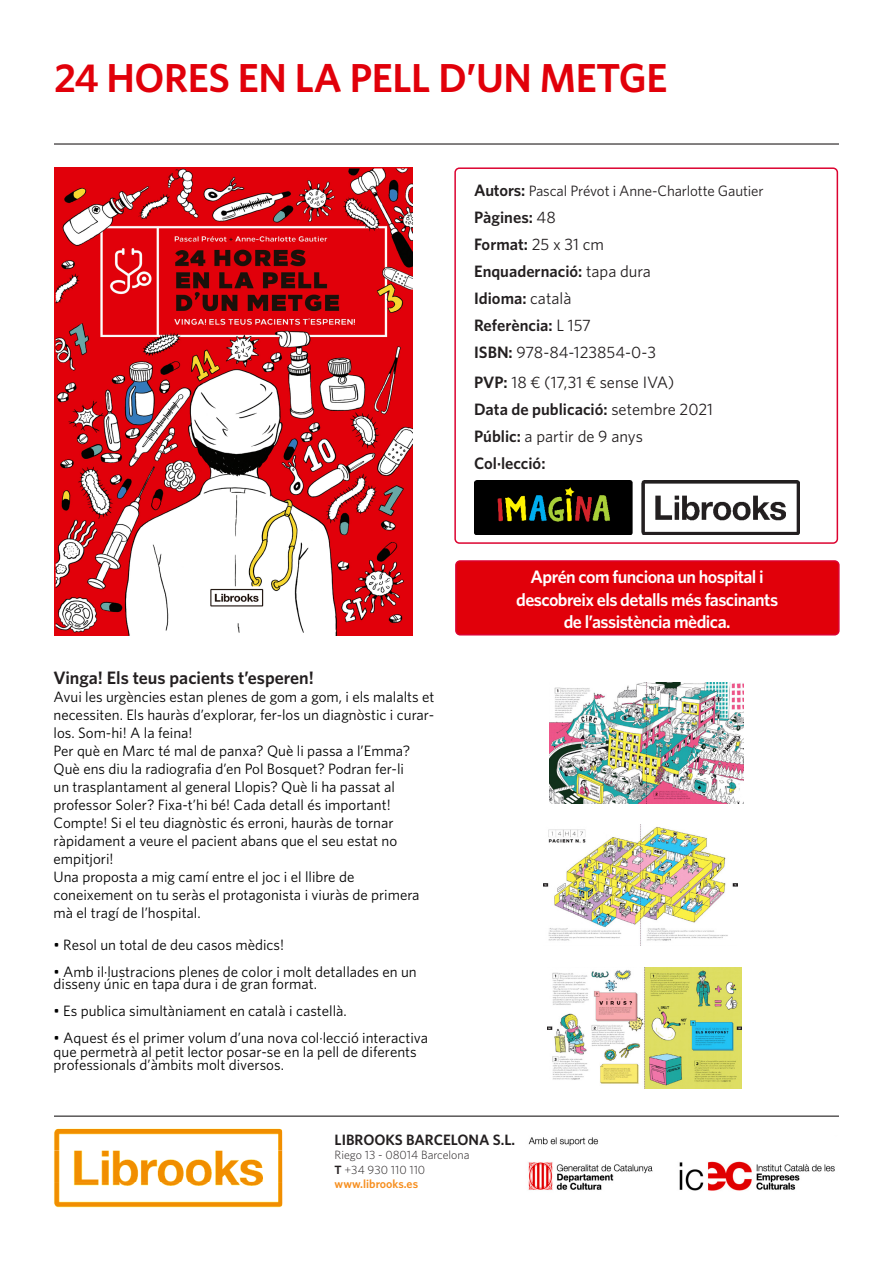
<style>
.page{position:relative;width:893px;height:1263px;background:#fff}
.page>*{position:absolute;margin:0;border:0;box-sizing:border-box;transform-origin:0 0}
.t1{font:600 40.5px "Whitney";letter-spacing:-.01em;color:#e1000a}
.t2{font:600 18px "Whitney";letter-spacing:-.03em;color:#fff}
.t3{font:600 18px "Whitney";color:#231f20}
.t4{font:600 16.5px "Whitney";color:#231f20}
.t5{font:16.5px "Whitney";color:#231f20}
.t6{font:15px/18px "Whitney";color:#000}
.t7{font:15px "Whitney";letter-spacing:-.01em;color:#231f20}
.t8{font:600 15px "Whitney";color:#231f20}
.t9{font:300 12px "Whitney";color:#231f20}
.t10{font:600 12px "Whitney";color:#f68e1e}
.s1{font-weight:600;font-size:16.5px}
.s2{font-weight:400}
.s3{font-weight:600}
</style>
<div class="page">
<img style="left:53px;top:1128px;width:229px;height:80px">
<hr style="left:54px;top:1115px;width:785px;height:2px;background:#231f20">
<hr style="left:54px;top:143px;width:785px;height:2px;background:#231f20">
<div style="left:454px;top:167px;width:384px;height:377px;border:2px solid #dc0330;border-radius:4px"></div>
<div style="left:456px;top:561px;width:383px;height:74px;background:#e1000a;border-radius:4px"></div>
<div style="left:455px;top:560px;width:385px;height:75px;border:2px solid #dc0330;border-radius:4px"></div>
<img style="left:474px;top:480px;width:325px;height:54px">
<img style="left:54px;top:167px;width:358px;height:468px">
<img style="left:549px;top:682px;width:194px;height:122px">
<img style="left:544px;top:825px;width:194px;height:121px">
<img style="left:548px;top:967px;width:194px;height:121px">
<img style="left:528px;top:1137px;width:307px;height:54px">
<p class="t1" style="left:54px;top:53px;width:615px">24 HORES EN LA PELL D’UN METGE</p>
<p class="t7" style="left:474px;top:182px;width:291px"><span class="s1">Autors:</span> Pascal Prévot i Anne-Charlotte Gautier</p>
<p class="t4" style="left:474px;top:207px;width:83px">Pàgines: <span class="s2">48</span></p>
<p class="t4" style="left:474px;top:234px;width:131px">Format: <span class="s2">25 x 31 cm</span></p>
<p class="t4" style="left:474px;top:261px;width:178px">Enquadernació: <span class="s2">tapa dura</span></p>
<p class="t4" style="left:474px;top:288px;width:99px">Idioma: <span class="s2">català</span></p>
<p class="t4" style="left:474px;top:315px;width:118px">Referència: <span class="s2">L 157</span></p>
<p class="t5" style="left:474px;top:343px;width:183px"><span class="s3">ISBN:</span> 978-84-123854-0-3</p>
<p class="t5" style="left:474px;top:373px;width:202px"><span class="s3">PVP:</span> 18 ¤ (17,31 ¤ sense IVA)</p>
<p class="t4" style="left:474px;top:399px;width:241px">Data de publicació: <span class="s2">setembre 2021</span></p>
<p class="t5" style="left:474px;top:427px;width:170px"><span class="s3">Públic:</span> a partir de 9 anys</p>
<p class="t4" style="left:474px;top:453px;width:73px">Col·lecció:</p>
<p class="t3" style="left:54px;top:667px;width:262px">Vinga! Els teus pacients t’esperen!</p>
<p class="t6" style="left:54px;top:687px;width:382px;text-align:justify">Avui les urgències estan plenes de gom a gom, i els malalts et necessiten. Els hauràs d’explorar, fer-los un diagnòstic i curar&shy;los. Som-hi! A la feina!</p>
<p class="t6" style="left:54px;top:741px;width:358px">Per què en Marc té mal de panxa? Què li passa a l’Emma?<br>Què ens diu la radiografia d’en Pol Bosquet? Podran fer-li un trasplantament al general Llopis? Què li ha passat al professor Soler? Fixa-t’hi bé! Cada detall és important!</p>
<p class="t6" style="left:54px;top:813px;width:345px">Compte! Si el teu diagnòstic és erroni, hauràs de tornar ràpidament a veure el pacient abans que el seu estat no empitjori!</p>
<p class="t6" style="left:54px;top:867px;width:368px">Una proposta a mig camí entre el joc i el llibre de coneixement on tu seràs el protagonista i viuràs de primera mà el tragí de l’hospital.</p>
<p class="t6" style="left:54px;top:935px;width:232px">• Resol un total de deu casos mèdics!</p>
<p class="t6" style="left:54px;top:965px;width:365px;line-height:12.5px">• Amb il·lustracions plenes de color i molt detallades en un disseny únic en tapa dura i de gran format.</p>
<p class="t6" style="left:54px;top:1001px;width:295px">• Es publica simultàniament en català i castellà.</p>
<p class="t6" style="left:54px;top:1031px;width:376px;line-height:13.6px">• Aquest és el primer volum d’una nova col·lecció interactiva que permetrà al petit lector posar-se en la pell de diferents professionals d’àmbits molt diversos.</p>
<p class="t2" style="left:530px;top:566px;width:235px">Aprén com funciona un hospital i</p>
<p class="t2" style="left:516px;top:589px;width:264px">descobreix els detalls més fascinants</p>
<p class="t2" style="left:564px;top:611px;width:168px">de l’assistència mèdica.</p>
<p class="t8" style="left:335px;top:1131px;width:182px">LIBROOKS BARCELONA S.L.</p>
<p class="t9" style="left:335px;top:1148px;width:136px">Riego 13 - 08014 Barcelona</p>
<p class="t9" style="left:335px;top:1162px;width:92px"><span class="s3">T</span> +34 930 110 110</p>
<p class="t10" style="left:335px;top:1177px;width:85px">www.librooks.es</p>
</div>
